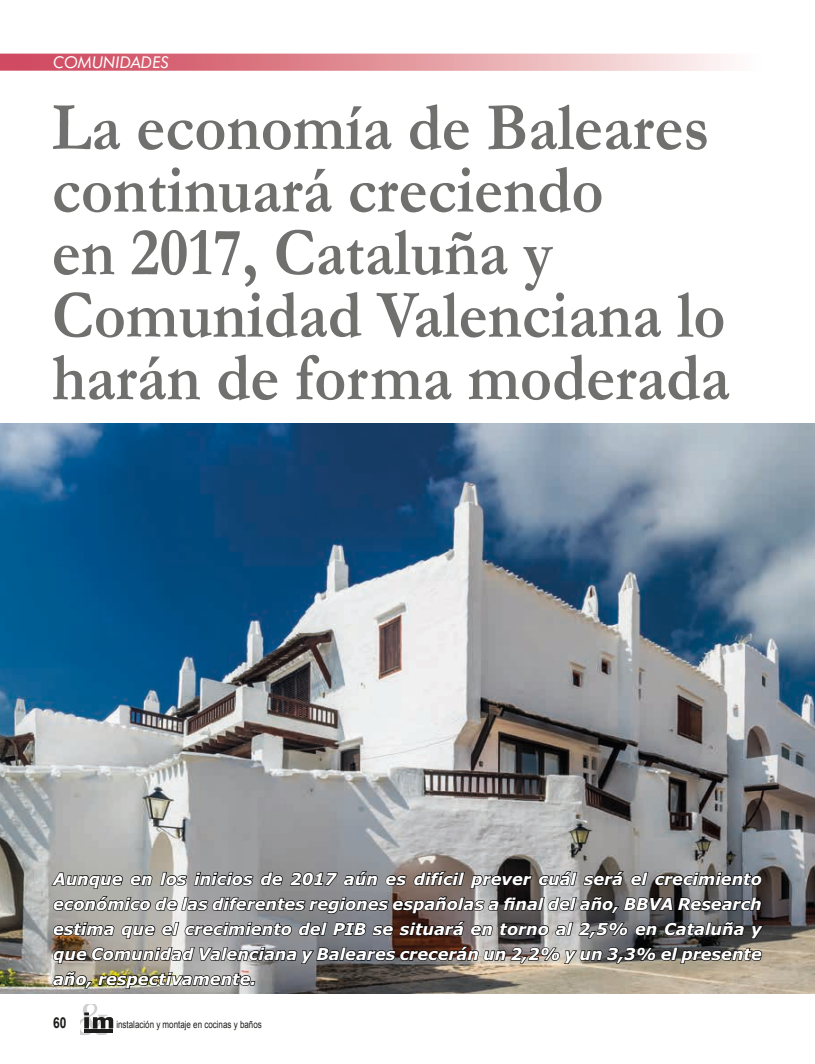
<style>
.page{position:relative;width:815px;height:1064px;background:#fff}
.page>*{position:absolute;margin:0;border:0;box-sizing:border-box;transform-origin:0 0}
.t1{font:700 68.75px/62.5px "Garamond";color:#70706f;scale:.9 1}
.t2{font:italic 700 16.25px/25px "Verdana";color:#fff;text-align:justify}
.t3{font:italic 16.25px "Futura BT";color:#fff}
.t4{font:700 15px "Arial";color:#1d1d1b;scale:.8 1}
.t5{font:10px "Arial";color:#1d1d1b;scale:.8 1}
</style>
<div class="page">
<svg style="left:81px;top:1004px;width:32px;height:30px"></svg>
<svg style="left:0;top:54px;width:727px;height:17px"></svg>
<img style="left:0;top:423px;width:815px;height:569px">
<svg style="left:50px;top:867px;width:714px;height:124px"></svg>
<p class="t3" style="left:53px;top:52px;width:117px">COMUNIDADES</p>
<h1 class="t1" style="left:52px;top:96px;width:755px">La economía de Baleares continuará creciendo<br>en 2017, Cataluña y<br>Comunidad Valenciana lo harán de forma moderada</h1>
<p class="t2" style="left:53px;top:865px;width:710px">Aunque en los inicios de 2017 aún es difícil prever cuál será el crecimiento económico de las diferentes regiones españolas a final del año, BBVA Research estima que el crecimiento del PIB se situará en torno al 2,5% en Cataluña y que Comunidad Valenciana y Baleares crecerán un 2,2% y un 3,3% el presente año, respectivamente.</p>
<p class="t4" style="left:53px;top:1012px;width:18px">60</p>
<p class="t5" style="left:116px;top:1017px;width:183px">instalación y montaje en cocinas y baños</p>
</div>
